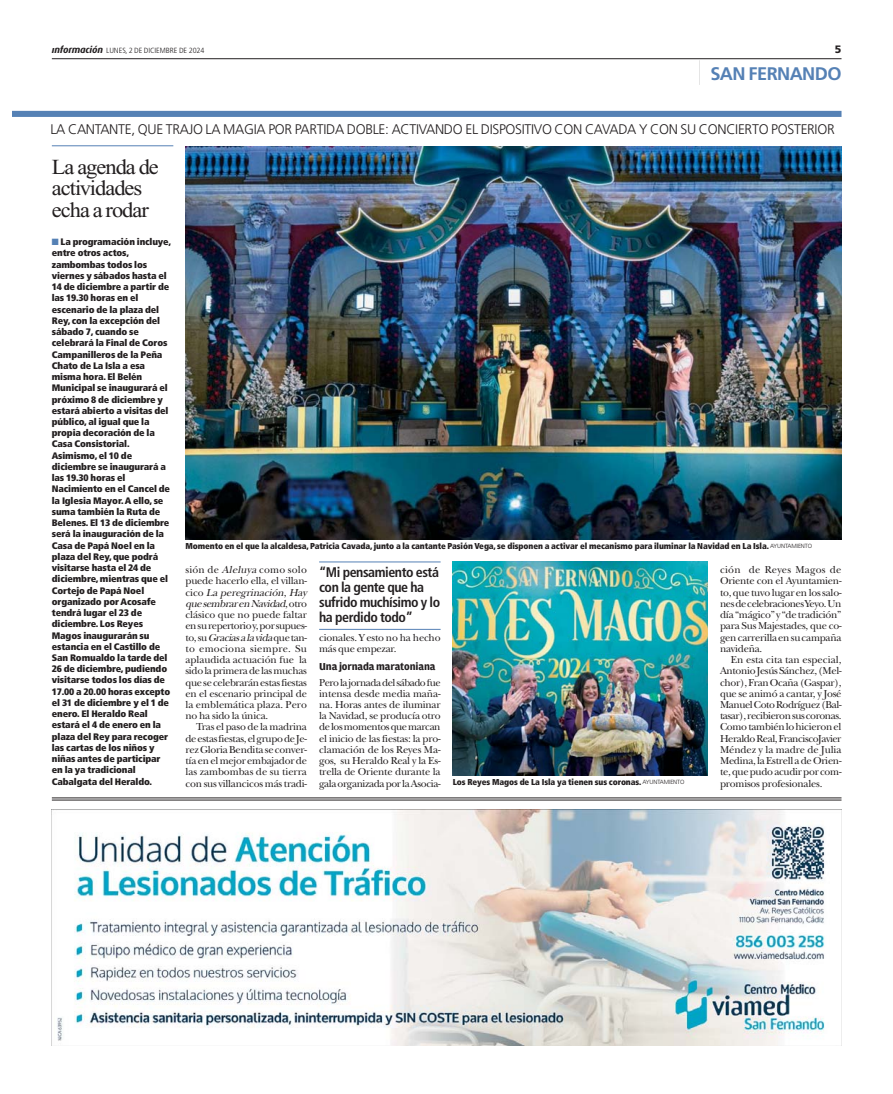
<style>
.page{position:relative;width:893px;height:1094px;background:#fff}
.page>*{position:absolute;margin:0;border:0;box-sizing:border-box;transform-origin:0 0}
.t1{font:21.45px/21.5px "Times New Roman";letter-spacing:-.045em;color:#231f20;scale:1.05 1}
.t2{font:700 18.15px "Frutiger";letter-spacing:-.035em;color:#5581b5}
.t3{font:300 13.95px "Frutiger";letter-spacing:-.02em;color:#231f20}
.t4{font:700 condensed 13.95px/15px "Frutiger";letter-spacing:-.03em;color:#231f20}
.t5{font:700 10.65px "Amplitude";letter-spacing:-.015em;color:#231f20}
.t6{font:900 10.65px "Frutiger";color:#231f20}
.t7{font:10.5px/11.2px "New Baskerville";letter-spacing:-.02em;color:#231f20;text-align:justify}
.t8{font:900 condensed 9.45px/11.2px "Frutiger";letter-spacing:-.015em;color:#231f20;scale:1.05 1}
.t9{font:900 condensed 8.55px "Frutiger";letter-spacing:-.01em;color:#231f20}
.t10{font:300 condensed 7.5px "Frutiger";letter-spacing:-.01em;color:#231f20;scale:1.1 1}
.s1{font-family:"Dax";font-weight:700;font-style:italic;font-stretch:normal;font-size:9.6px}
.s2{font-family:"Apex New";font-weight:100;font-size:24.6px;color:#231f20}
.s3{color:#5581b5}
.s4{font-weight:300;font-stretch:normal;font-size:6px}
.s5{font-style:italic}
</style>
<div class="page">
<div style="left:12px;top:111px;width:829px;height:6px;background:#5581b5"></div>
<img style="left:185px;top:146px;width:656px;height:393px">
<hr style="left:52px;top:58px;width:789px;height:1px;background:#231f20">
<hr style="left:319px;top:629px;width:121px;height:1px;background:#5581b5">
<hr style="left:319px;top:561px;width:121px;height:1px;background:#5581b5">
<hr style="left:52px;top:145px;width:121px;height:1px;background:#5581b5">
<img style="left:453px;top:562px;width:254px;height:213px">
<img style="left:52px;top:809px;width:789px;height:236px">
<hr style="left:52px;top:797px;width:789px;height:1px;background:#231f20">
<hr style="left:52px;top:799px;width:789px;height:1px;background:#231f20">
<p class="t10" style="left:52px;top:48px;width:140px"><span class="s1">información</span> LUNES, 2 DE DICIEMBRE DE 2024</p>
<p class="t6" style="left:835px;top:45px;width:8px">5</p>
<h2 class="t2" style="left:699px;top:67px;width:144px"><span class="s2">|</span> SAN FERNANDO</h2>
<h3 class="t3" style="left:50px;top:124px;width:785px">LA CANTANTE, QUE TRAJO LA MAGIA POR PARTIDA DOBLE: ACTIVANDO EL DISPOSITIVO CON CAVADA Y CON SU CONCIERTO POSTERIOR</h3>
<h1 class="t1" style="left:52px;top:158px;width:103px">La agenda de actividades echa a rodar</h1>
<p class="t8" style="left:52px;top:237px;width:115px"><span class="s3">■</span> La programación incluye, entre otros actos, zambombas todos los viernes y sábados hasta el<br>14 de diciembre a partir de las 19.30 horas en el escenario de la plaza del<br>Rey, con la excepción del sábado 7, cuando se celebrará la Final de Coros<br>Campanilleros de la Peña<br>Chato de La Isla a esa misma hora. El Belén<br>Municipal se inaugurará el próximo 8 de diciembre y estará abierto a visitas del público, al igual que la propia decoración de la<br>Casa Consistorial.<br>Asimismo, el 10 de diciembre se inaugurará a las 19.30 horas el<br>Nacimiento en el Cancel de la Iglesia Mayor. A ello, se suma también la Ruta de<br>Belenes. El 13 de diciembre será la inauguración de la<br>Casa de Papá Noel en la plaza del Rey, que podrá visitarse hasta el 24 de diciembre, mientras que el<br>Cortejo de Papá Noel organizado por Acosafe tendrá lugar el 23 de diciembre. Los Reyes<br>Magos inaugurarán su estancia en el Castillo de<br>San Romualdo la tarde del<br>26 de diciembre, pudiendo visitarse todos los días de<br>17.00 a 20.00 horas excepto el 31 de diciembre y el 1 de enero. El Heraldo Real estará el 4 de enero en la plaza del Rey para recoger las cartas de los niños y niñas antes de participar en la ya tradicional<br>Cabalgata del Heraldo.</p>
<p class="t9" style="left:185px;top:542px;width:628px">Momento en el que la alcaldesa, Patricia Cavada, junto a la cantante Pasión Vega, se disponen a activar el mecanismo para iluminar la Navidad en La Isla. <span class="s4">AYUNTAMIENTO</span></p>
<p class="t7" style="left:185px;top:565px;width:123px">sión de <span class="s5">Aleluya</span>como solo puede hacerlo ella, el villan&shy;c i c o <span class="s5">La peregrinación</span>, <span class="s5">Hay que sembraren Navidad</span>, o t r o clásico que no puede faltar en su repertorio y, por supues&shy;to, su <span class="s5">Graciasalavida</span>que tan&shy;to emociona siempre. Su aplaudida actuación fue la sido la primera de las muchas que se celebrarán estas fiestas en el escenario principal de la emblemática plaza. Pero no ha sido la única.</p>
<p class="t7" style="left:185px;top:722px;width:123px;text-indent:11px">Tras el paso de la madrina de estas fiestas, el grupo de Je&shy;rez Gloria Bendita se conver&shy;tía en el mejor embajador de las zambombas de su tierra con sus villancicos más tradi-</p>
<h3 class="t4" style="left:319px;top:565px;width:123px">“Mi pensamiento está con la gente que ha sufrido muchísimo y lo ha perdido todo”</h3>
<p class="t7" style="left:319px;top:633px;width:123px">cionales. Y esto no ha hecho más que empezar.</p>
<p class="t5" style="left:319px;top:662px;width:118px">Una jornada maratoniana</p>
<p class="t7" style="left:319px;top:677px;width:123px">Pero la jornada del sábado fue intensa desde media maña&shy;na. Horas antes de iluminar la Navidad, se producía otro de los momentos que marcan el inicio de las fiestas: la pro&shy;clamación de los Reyes Ma&shy;gos, su Heraldo Real y la Es&shy;trella de Oriente durante la gala organizada por la Asocia-</p>
<p class="t9" style="left:453px;top:778px;width:233px">Los Reyes Magos de La Isla ya tienen sus coronas. <span class="s4">AYUNTAMIENTO</span></p>
<p class="t7" style="left:720px;top:565px;width:123px">ción de Reyes Magos de Oriente con el Ayuntamien&shy;to, que tuvo lugar en los salo&shy;nes de celebraciones Yeyo. Un día “mágico” y “de tradición” para Sus Majestades, que co&shy;gen carrerilla en su campaña navideña.</p>
<p class="t7" style="left:720px;top:655px;width:123px;text-indent:11px">En esta cita tan especial, Antonio Jesús Sánchez, (Mel&shy;chor), Fran Ocaña (Gaspar), que se animó a cantar, y José Manuel Coto Rodríguez (Bal&shy;tasar), recibieron sus coronas.<br>Como también lo hicieron el Heraldo Real, FranciscoJavier Méndez y la madre de Julia Medina, la Estrell a de Orien&shy;te, que pudo acudir por com&shy;promisos profesionales.</p>
</div>
